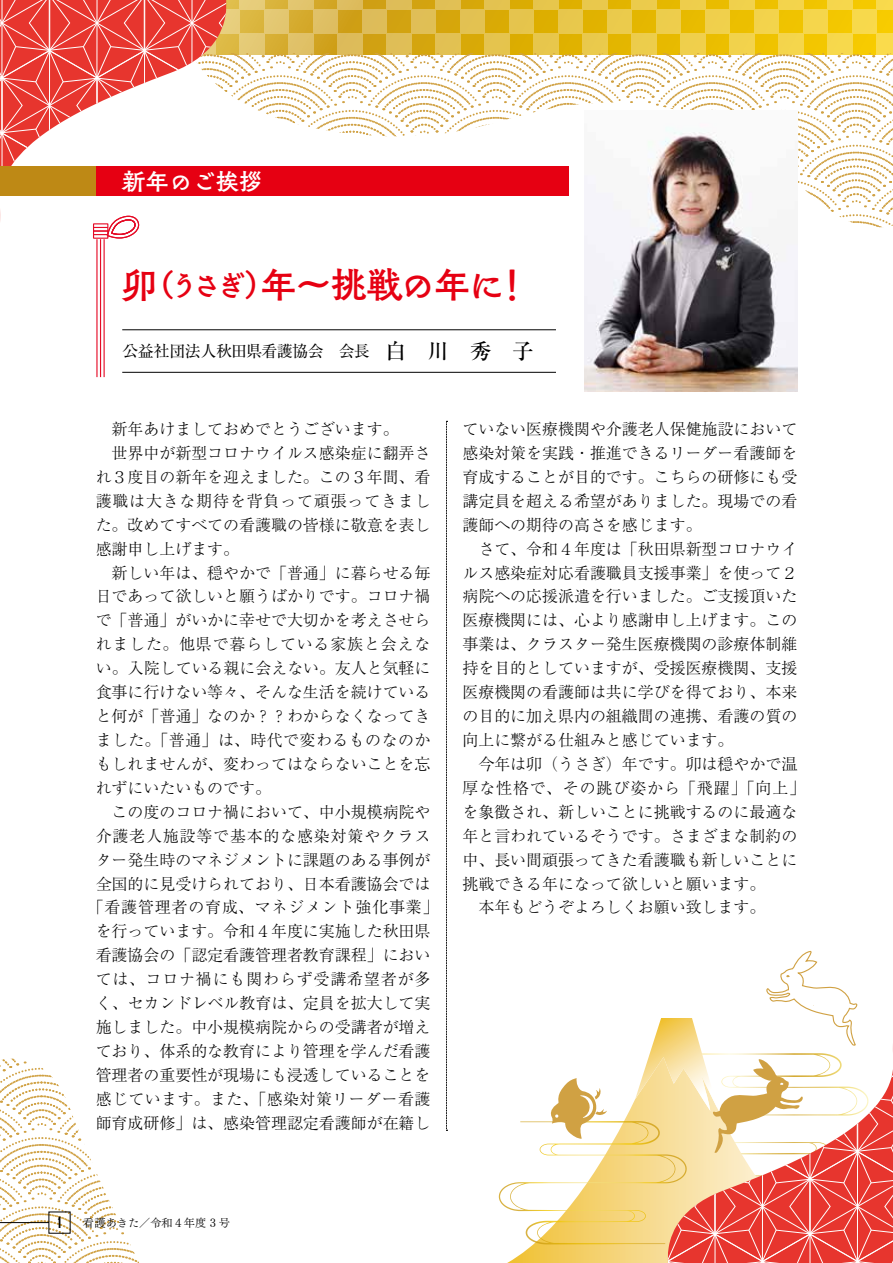
<style>
.page{position:relative;width:893px;height:1263px;background:#fff}
.page>*{position:absolute;margin:0;border:0;box-sizing:border-box;transform-origin:0 0}
.t1{font:36.15px "Tsuku Antique L Go Std B";letter-spacing:-.06em;color:#e60012}
.t2{font:23.4px "Tsuku Antique L Go Std B";color:#fff}
.t3{font:300 15.9px/23.9px "Ryumin Pro";color:#000;text-align:justify}
.t4{font:300 15.9px "Ryumin Pro";letter-spacing:.055em;color:#000}
.t5{font:300 15.9px "Ryumin Pro";letter-spacing:.03em;color:#000}
.t6{font:15.9px "Ryumin Pro";letter-spacing:-.03em;color:#000}
.t7{font:300 15.9px "Ryumin Pro";letter-spacing:.06em;color:#000}
.t8{font:700 14.85px "Agency FB";color:#000}
.t9{font:11.1px "Tsuku Min Pro R";color:#000}
.s1{font-size:29.7px}
.s2{font-weight:500;font-size:21.3px}
</style>
<div class="page">
<svg style="left:227px;top:0;width:666px;height:53px;background:#e5bf33"></svg>
<svg style="left:0;top:1058px;width:139px;height:205px"></svg>
<svg style="left:227px;top:53px;width:666px;height:205px"></svg>
<svg style="left:0;top:0;width:227px;height:295px"></svg>
<hr style="left:104px;top:239px;width:1px;height:138px;background:#e50b26">
<hr style="left:100px;top:239px;width:1px;height:138px;background:#e50b26">
<hr style="left:96px;top:239px;width:2px;height:138px;background:#e50b26">
<div style="left:93px;top:223px;width:15px;height:9px;border:1px solid #e50b26"></div>
<div style="left:93px;top:230px;width:15px;height:9px;border:1px solid #e50b26"></div>
<svg style="left:94px;top:215px;width:46px;height:24px"></svg>
<svg style="left:507px;top:1244px;width:160px;height:19px;background:#f4d477"></svg>
<svg style="left:499px;top:950px;width:319px;height:294px"></svg>
<svg style="left:667px;top:969px;width:226px;height:294px"></svg>
<hr style="left:0;top:1222px;width:49px;height:1px;background:#000">
<svg style="left:446px;top:421px;width:1px;height:710px"></svg>
<img style="left:585px;top:111px;width:212px;height:280px">
<hr style="left:122px;top:372px;width:434px;height:1px;background:#000">
<hr style="left:122px;top:329px;width:434px;height:1px;background:#000">
<div style="left:0;top:166px;width:569px;height:30px;background:#e60012"></div>
<div style="left:0;top:166px;width:96px;height:30px;background:#be8915"></div>
<h2 class="t2" style="left:122px;top:163px;width:142px">新年のご挨拶</h2>
<h1 class="t1" style="left:122px;top:256px;width:409px">卯<span class="s1">（うさぎ）</span>年～挑戦の年に！</h1>
<p class="t6" style="left:122px;top:339px;width:413px">公益社団法人秋田県看護協会　会長　<span class="s2">白　川　秀　子</span></p>
<p class="t3" style="left:112px;top:416px;width:289px">新年あけましておめでとうございます。</p>
<p class="t3" style="left:112px;top:440px;width:320px">世界中が新型コロナウイルス感染症に翻弄さ</p>
<p class="t3" style="left:96px;top:464px;width:336px">れ３度目の新年を迎えました。この３年間、看</p>
<p class="t4" style="left:96px;top:488px;width:336px">護職は大きな期待を背負って頑張ってきまし</p>
<p class="t3" style="left:96px;top:512px;width:336px">た。改めてすべての看護職の皆様に敬意を表し</p>
<p class="t3" style="left:96px;top:535px;width:145px">感謝申し上げます。</p>
<p class="t3" style="left:112px;top:559px;width:320px">新しい年は、穏やかで「普通」に暮らせる毎</p>
<p class="t3" style="left:96px;top:583px;width:336px">日であって欲しいと願うばかりです。コロナ禍</p>
<p class="t3" style="left:96px;top:607px;width:336px">で「普通」がいかに幸せで大切かを考えさせら</p>
<p class="t4" style="left:96px;top:632px;width:336px">れました。他県で暮らしている家族と会えな</p>
<p class="t3" style="left:96px;top:655px;width:336px">い。入院している親に会えない。友人と気軽に</p>
<p class="t3" style="left:96px;top:679px;width:336px">食事に行けない等々、そんな生活を続けている</p>
<p class="t3" style="left:96px;top:703px;width:336px">と何が「普通」なのか？？わからなくなってき</p>
<p class="t5" style="left:96px;top:727px;width:336px">ました。「普通」は、時代で変わるものなのか</p>
<p class="t3" style="left:96px;top:751px;width:336px">もしれませんが、変わってはならないことを忘</p>
<p class="t3" style="left:96px;top:775px;width:177px">れずにいたいものです。</p>
<p class="t3" style="left:112px;top:799px;width:320px">この度のコロナ禍において、中小規模病院や</p>
<p class="t4" style="left:96px;top:823px;width:336px">介護老人施設等で基本的な感染対策やクラス</p>
<p class="t3" style="left:96px;top:846px;width:336px">ター発生時のマネジメントに課題のある事例が</p>
<p class="t3" style="left:96px;top:870px;width:336px">全国的に見受けられており、日本看護協会では</p>
<p class="t4" style="left:88px;top:895px;width:352px">「看護管理者の育成、マネジメント強化事業」</p>
<p class="t3" style="left:96px;top:918px;width:336px">を行っています。令和４年度に実施した秋田県</p>
<p class="t3" style="left:96px;top:942px;width:336px">看護協会の「認定看護管理者教育課程」におい</p>
<p class="t4" style="left:96px;top:967px;width:336px">ては、コロナ禍にも関わらず受講希望者が多</p>
<p class="t3" style="left:96px;top:990px;width:336px">く、セカンドレベル教育は、定員を拡大して実</p>
<p class="t3" style="left:96px;top:1014px;width:336px">施しました。中小規模病院からの受講者が増え</p>
<p class="t3" style="left:96px;top:1038px;width:336px">ており、体系的な教育により管理を学んだ看護</p>
<p class="t3" style="left:96px;top:1062px;width:336px">管理者の重要性が現場にも浸透していることを</p>
<p class="t5" style="left:96px;top:1086px;width:336px">感じています。また、「感染対策リーダー看護</p>
<p class="t3" style="left:96px;top:1109px;width:336px">師育成研修」は、感染管理認定看護師が在籍し</p>
<p class="t3" style="left:462px;top:416px;width:336px">ていない医療機関や介護老人保健施設において感染対策を実践・推進できるリーダー看護師を育成することが目的です。こちらの研修にも受講定員を超える希望がありました。現場での看護師への期待の高さを感じます。</p>
<p class="t3" style="left:462px;top:535px;width:336px;text-indent:16px">さて、令和４年度は「秋田県新型コロナウイルス感染症対応看護職員支援事業」を使って２病院への応援派遣を行いました。ご支援頂いた医療機関には、心より感謝申し上げます。この事業は、クラスター発生医療機関の診療体制維持を目的としていますが、受援医療機関、支援医療機関の看護師は共に学びを得ており、本来の目的に加え県内の組織間の連携、看護の質の向上に繋がる仕組みと感じています。</p>
<p class="t3" style="left:478px;top:751px;width:320px">今年は卯（うさぎ）年です。卯は穏やかで温</p>
<p class="t7" style="left:462px;top:775px;width:344px">厚な性格で、その跳び姿から「飛躍」「向上」</p>
<p class="t3" style="left:462px;top:799px;width:336px">を象徴され、新しいことに挑戦するのに最適な</p>
<p class="t3" style="left:462px;top:822px;width:336px">年と言われているそうです。さまざまな制約の</p>
<p class="t3" style="left:462px;top:846px;width:336px">中、長い間頑張ってきた看護職も新しいことに</p>
<p class="t3" style="left:462px;top:870px;width:304px">挑戦できる年になって欲しいと願います。</p>
<p class="t3" style="left:478px;top:894px;width:289px">本年もどうぞよろしくお願い致します。</p>
<p class="t8" style="left:58px;top:1213px;width:5px">1</p>
<p class="t9" style="left:83px;top:1213px;width:149px">看護あきた／令和４年度３号</p>
</div>
